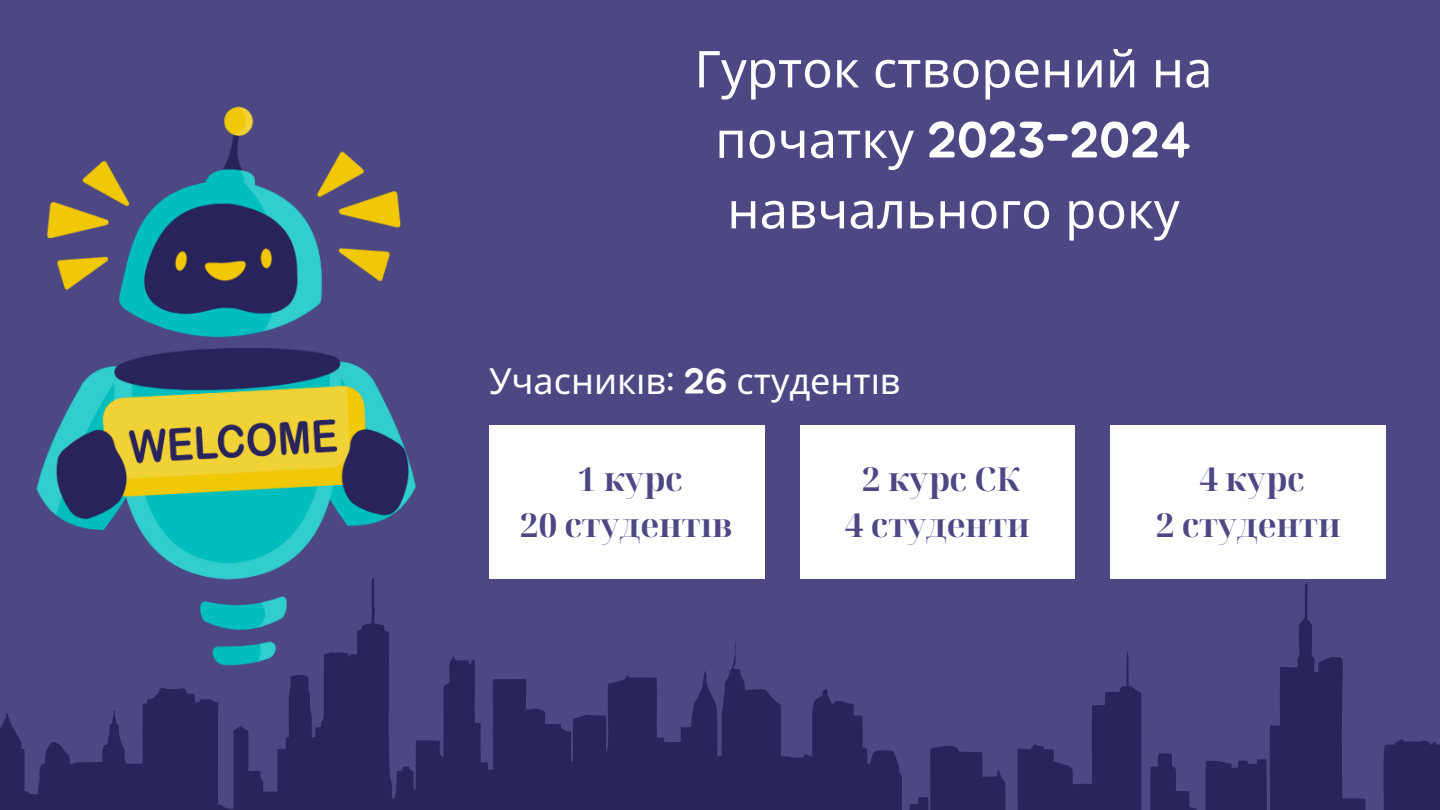
<style>
.page{position:relative;width:1440px;height:810px;background:#4d4784}
.page>*{position:absolute;margin:0;border:0;box-sizing:border-box;transform-origin:0 0}
.t1{font:50.7px/70.5px "Noto Sans";color:#fff;text-align:center}
.t2{font:36px "Noto Sans";color:#fff}
.t3{font:700 33px/45.8px "Noto Serif Display";color:#4d4784;text-align:center}
.s1{font-family:"Jua"}
</style>
<div class="page">
<svg style="left:0;top:578px;width:1440px;height:232px"></svg>
<img style="left:0;top:106px;width:547px;height:606px">
<div style="left:489px;top:425px;width:275px;height:153px;background:#fff"></div>
<div style="left:800px;top:425px;width:275px;height:153px;background:#fff"></div>
<div style="left:1111px;top:425px;width:275px;height:153px;background:#fff"></div>
<p class="t1" style="left:694px;top:32px;width:520px">Гурток створений на початку <span class="s1">2023-2024 </span>навчального року</p>
<h2 class="t2" style="left:489px;top:355px;width:413px">Учасникі в<span class="s1">: 26</span> студенті в</h2>
<h1 class="t3" style="left:520px;top:455px;width:214px">1 курс<br>20 студентів</h1>
<h2 class="t3" style="left:845px;top:455px;width:186px">2 курс СК<br>4 студенти</h2>
<h2 class="t3" style="left:1156px;top:455px;width:186px">4 курс<br>2 студенти</h2>
</div>
